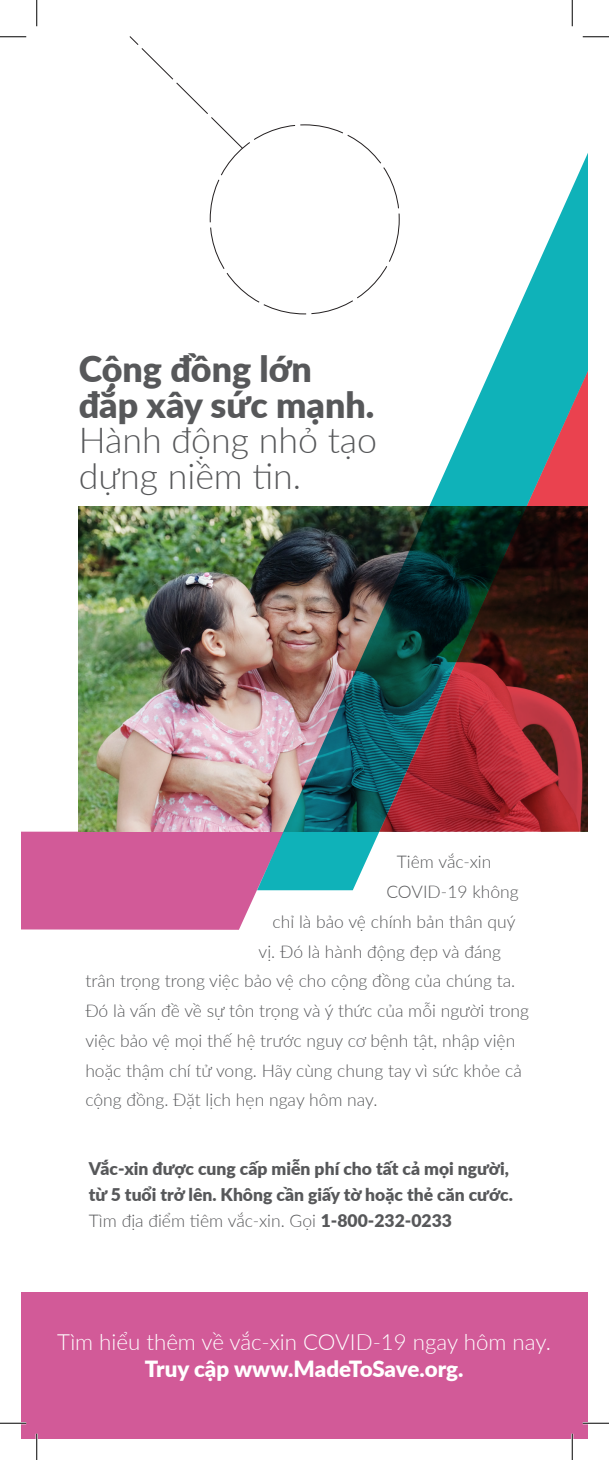
<style>
.page{position:relative;width:609px;height:1460px;background:#fff}
.page>*{position:absolute;margin:0;border:0;box-sizing:border-box;transform-origin:0 0}
.t1{font:300 35.7px/35.4px "Lato";color:#57585a}
.t2{font:900 35.7px "Lato";color:#57585a}
.t3{font:300 22.4px "Lato";color:#fff}
.t4{font:900 22.4px "Lato";color:#fff}
.t5{font:300 17.5px "Lato";color:#57585a}
.t6{font:900 17.5px/26.2px "Lato";color:#57585a}
.s1{font-weight:900}
</style>
<div class="page">
<svg style="left:129px;top:37px;width:115px;height:112px"></svg>
<div style="left:21px;top:831px;width:263px;height:98px;background:#d25a98"></div>
<img style="left:79px;top:506px;width:178px;height:325px">
<img style="left:257px;top:153px;width:331px;height:737px">
<div style="left:21px;top:1292px;width:567px;height:146px;background:#d25a98"></div>
<hr style="left:0;top:1422px;width:26px;height:2px;background:#fff">
<hr style="left:583px;top:1422px;width:26px;height:2px;background:#fff">
<hr style="left:36px;top:1433px;width:2px;height:27px;background:#fff">
<hr style="left:571px;top:1433px;width:2px;height:27px;background:#fff">
<svg style="left:0;top:36px;width:26px;height:1px"></svg>
<svg style="left:583px;top:36px;width:26px;height:1px"></svg>
<svg style="left:0;top:1422px;width:26px;height:1px"></svg>
<svg style="left:583px;top:1422px;width:26px;height:1px"></svg>
<svg style="left:36px;top:0;width:1px;height:26px"></svg>
<svg style="left:36px;top:1433px;width:1px;height:27px"></svg>
<svg style="left:572px;top:0;width:1px;height:26px"></svg>
<svg style="left:572px;top:1433px;width:1px;height:27px"></svg>
<p class="t2" style="left:79px;top:342px;width:235px">Cộng đồng lớn</p>
<p class="t2" style="left:79px;top:378px;width:297px">đắp xây sức mạnh.</p>
<p class="t1" style="left:79px;top:421px;width:300px">Hành động nhỏ tạo dựng niềm tin.</p>
<p class="t5" style="left:397px;top:849px;width:96px">Tiêm vắc-xin</p>
<p class="t5" style="left:386px;top:879px;width:134px">COVID-19 không</p>
<p class="t5" style="left:273px;top:909px;width:244px">chỉ là bảo vệ chính bản thân quý</p>
<p class="t5" style="left:259px;top:939px;width:244px">vị. Đó là hành động đẹp và đáng</p>
<p class="t5" style="left:85px;top:968px;width:431px">trân trọng trong việc bảo vệ cho cộng đồng của chúng ta.</p>
<p class="t5" style="left:85px;top:998px;width:445px">Đó là vấn đề về sự tôn trọng và ý thức của mỗi người trong</p>
<p class="t5" style="left:85px;top:1028px;width:431px">việc bảo vệ mọi thế hệ trước nguy cơ bệnh tật, nhập viện</p>
<p class="t5" style="left:85px;top:1058px;width:438px">hoặc thậm chí tử vong. Hãy cùng chung tay vì sức khỏe cả</p>
<p class="t5" style="left:85px;top:1087px;width:294px">cộng đồng. Đặt lịch hẹn ngay hôm nay.</p>
<p class="t6" style="left:89px;top:1154px;width:426px">Vắc-xin được cung cấp miễn phí cho tất cả mọi người, từ 5 tuổi trở lên. Không cần giấy tờ hoặc thẻ căn cước.</p>
<p class="t5" style="left:89px;top:1208px;width:365px">Tìm địa điểm tiêm vắc-xin. Gọi <span class="s1">1-800-232-0233</span></p>
<p class="t3" style="left:57px;top:1326px;width:495px">Tìm hiểu thêm về vắc-xin COVID-19 ngay hôm nay.</p>
<p class="t4" style="left:145px;top:1351px;width:320px">Truy cập www.MadeToSave.org.</p>
</div>
